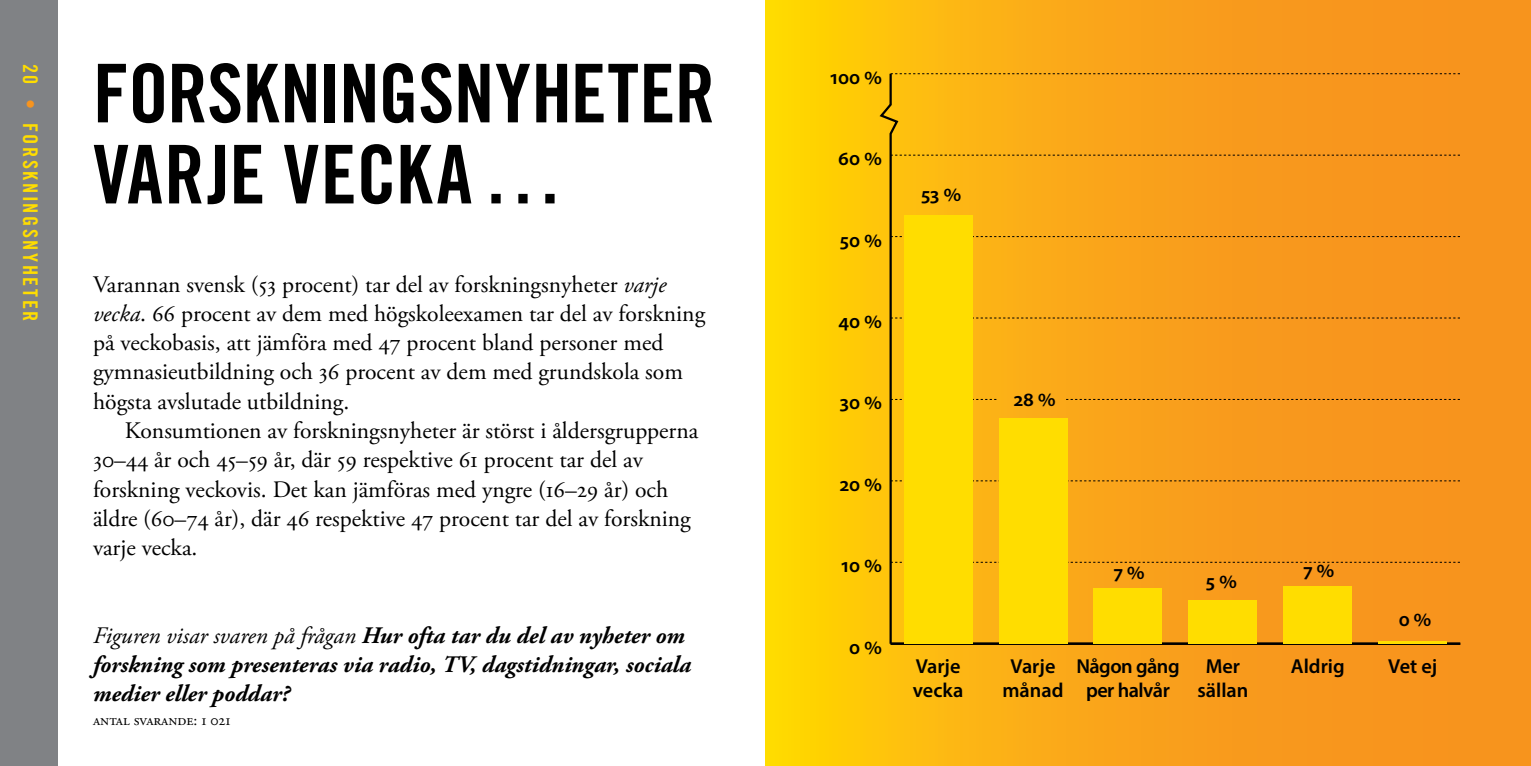
<style>
.page{position:relative;width:1531px;height:766px;background:#fff}
.page>*{position:absolute;margin:0;border:0;box-sizing:border-box;transform-origin:0 0}
.t1{font:81px/81px "Trade Gothic LT Std Bd Cn 20";letter-spacing:-.005em;color:#000}
.t2{font:23.62px/29.2px "Adobe Garamond Pro";color:#000}
.t3{font:italic 700 23.62px/29.2px "Adobe Garamond Pro";color:#000}
.t4{font:600 20.25px/24.3px "Myriad Pro";color:#000;text-align:center}
.t5{font:20.25px "Trade Gothic LT Std Bd Cn 20";letter-spacing:.125em;color:#fd0}
.t6{font:600 20.25px/24.3px "Myriad Pro";letter-spacing:-.025em;color:#000;text-align:center}
.t7{font:15.75px "Adobe Garamond Pro";color:#000}
.s1{color:#f7941e}
.s2{font-style:italic}
.s3{font-weight:400}
</style>
<div class="page">
<div style="left:0;top:0;width:57px;height:765px;background:#808285"></div>
<svg style="left:765px;top:0;width:766px;height:765px;background:#fbb012"></svg>
<svg style="left:878px;top:71px;width:582px;height:574px;background:#f7a915"></svg>
<p class="t5" style="left:43px;top:64px;width:259px;rotate:90deg">20 <span class="s1">•</span> FORSKNINGSNYHETER</p>
<h1 class="t1" style="left:93px;top:52px;width:624px">FORSKNINGSNYHETER<br>VARJE VECKA…</h1>
<p class="t2" style="left:93px;top:270px;width:614px">Varannan svensk (53 procent) tar del av forskningsnyheter <span class="s2">varje vecka</span>. 66 procent av dem med högskoleexamen tar del av forskning på veckobasis, att jämföra med 47 procent bland personer med gymnasieutbildning och 36 procent av dem med grundskola som högsta avslutade utbildning.</p>
<p class="t2" style="left:93px;top:416px;width:607px;text-indent:32px">Konsumtionen av forskningsnyheter är störst i åldersgrupperna 30–44 år och 45–59 år, där 59 respektive 61 procent tar del av forskning veckovis. Det kan jämföras med yngre (16–29 år) och äldre (60–74 år), där 46 respektive 47 procent tar del av forskning varje vecka.</p>
<p class="t3" style="left:93px;top:621px;width:599px"><span class="s3">Figuren visar svaren på frågan</span> Hur ofta tar du del av nyheter om forskning som presenteras via radio, TV, dagstidningar, sociala medier eller poddar?</p>
<p class="t7" style="left:93px;top:710px;width:139px">Antal svarande: 1 021</p>
<p class="t4" style="left:830px;top:64px;width:53px">100 %</p>
<p class="t4" style="left:838px;top:146px;width:45px">60 %</p>
<p class="t4" style="left:840px;top:227px;width:43px">50 %</p>
<p class="t4" style="left:838px;top:308px;width:45px">40 %</p>
<p class="t4" style="left:840px;top:390px;width:43px">30 %</p>
<p class="t4" style="left:840px;top:471px;width:44px">20 %</p>
<p class="t4" style="left:841px;top:552px;width:42px">10 %</p>
<p class="t4" style="left:849px;top:634px;width:34px">0 %</p>
<p class="t4" style="left:921px;top:181px;width:41px">53 %</p>
<p class="t4" style="left:913px;top:653px;width:52px;text-align:left">Varje vecka</p>
<p class="t4" style="left:1014px;top:386px;width:43px">28 %</p>
<p class="t4" style="left:1002px;top:653px;width:63px">Varje månad</p>
<p class="t4" style="left:1114px;top:559px;width:32px">7 %</p>
<p class="t4" style="left:1303px;top:557px;width:32px">7 %</p>
<p class="t4" style="left:1206px;top:568px;width:32px">5 %</p>
<p class="t4" style="left:1398px;top:606px;width:34px">0 %</p>
<p class="t6" style="left:1076px;top:653px;width:105px">Någon gång per halvår</p>
<p class="t4" style="left:1205px;top:653px;width:36px">Mer</p>
<p class="t4" style="left:1291px;top:653px;width:55px">Aldrig</p>
<p class="t4" style="left:1388px;top:653px;width:51px">Vet ej</p>
<p class="t4" style="left:1197px;top:677px;width:53px">sällan</p>
</div>
